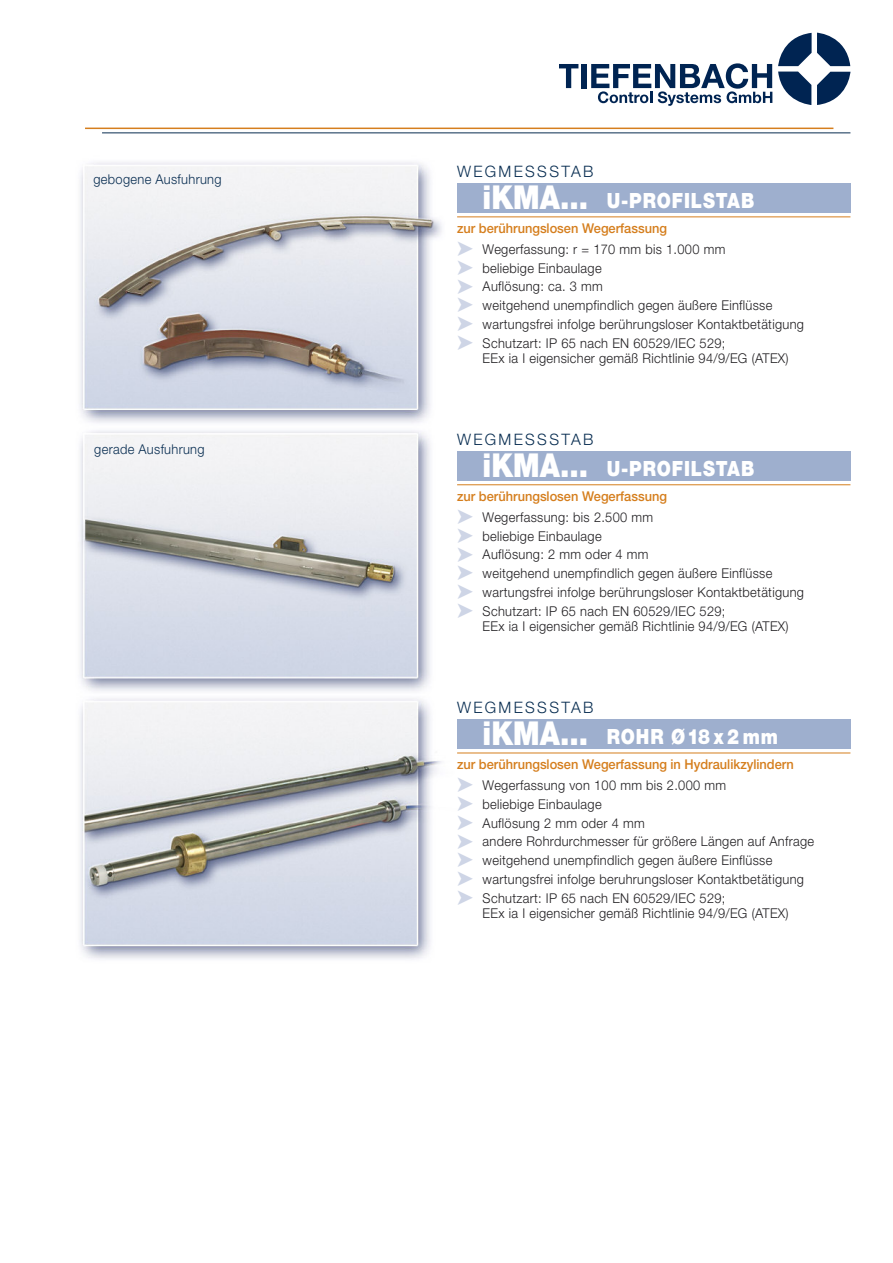
<style>
.page{position:relative;width:893px;height:1263px;background:#fff}
.page>*{position:absolute;margin:0;border:0;box-sizing:border-box;transform-origin:0 0}
.t1{font:900 21px "Helvetica Neue";letter-spacing:.05em;color:#fff;scale:.85 1}
.t2{font:300 15.75px "Helvetica Neue";letter-spacing:.15em;color:#082d51}
.t3{font:300 13.5px/18.8px "Helvetica Neue";letter-spacing:.025em;color:#201e21;scale:.95 1}
.t4{font:500 13.5px/20.9px "Helvetica Neue";color:#d57e1d;scale:.95 1}
.t5{font:300 13.5px "Helvetica Neue";letter-spacing:.025em;color:#082d51;scale:.95 1}
.s1{font-size:33px}
.s2{color:#ced5e6}
.s3{font-weight:300;color:#201e21}
</style>
<div class="page">
<img style="left:80px;top:32px;width:771px;height:927px">
<svg style="left:817px;top:72px;width:33px;height:33px"></svg>
<svg style="left:778px;top:33px;width:72px;height:33px"></svg>
<svg style="left:778px;top:72px;width:33px;height:33px"></svg>
<svg style="left:559px;top:64px;width:19px;height:24px"></svg>
<div style="left:581px;top:64px;width:5px;height:24px;background:#002452"></div>
<svg style="left:591px;top:63px;width:181px;height:43px"></svg>
<hr style="left:85px;top:128px;width:748px;height:1px;background:#d57e1d">
<hr style="left:102px;top:132px;width:748px;height:1px;background:#082d51">
<div style="left:457px;top:183px;width:393px;height:30px;background:#9eafce"></div>
<hr style="left:457px;top:216px;width:393px;height:1px;background:#d57e1d">
<div style="left:457px;top:719px;width:393px;height:30px;background:#9eafce"></div>
<hr style="left:457px;top:753px;width:393px;height:1px;background:#d57e1d">
<div style="left:457px;top:451px;width:393px;height:29px;background:#9eafce"></div>
<hr style="left:457px;top:484px;width:393px;height:1px;background:#d57e1d">
<p class="t5" style="left:94px;top:174px;width:136px">gebogene Ausfuhrung</p>
<p class="t5" style="left:94px;top:444px;width:118px">gerade Ausfuhrung</p>
<p class="t2" style="left:457px;top:166px;width:138px">WEGMESSSTAB</p>
<h1 class="t1" style="left:483px;top:193px;width:321px"><span class="s1">iKMA...</span> U-PROFILSTAB</h1>
<p class="t4" style="left:457px;top:219px;width:284px">zur berührungslosen Wegerfassung<br><span class="s2">➤</span> <span class="s3">Wegerfassung: r = 170 mm bis 1.000 mm</span></p>
<p class="t3" style="left:457px;top:260px;width:367px"><span class="s2">➤</span> beliebige Einbaulage<br><span class="s2">➤</span> Auflösung: ca. 3 mm<br><span class="s2">➤</span> weitgehend unempfindlich gegen äußere Einflüsse<br><span class="s2">➤</span> wartungsfrei infolge berührungsloser Kontaktbetätigung <span class="s2">➤</span> Schutzart: IP 65 nach EN 60529/IEC 529;</p>
<p class="t3" style="left:483px;top:350px;width:324px">EEx ia I eigensicher gemäß Richtlinie 94/9/EG (ATEX)</p>
<p class="t2" style="left:457px;top:434px;width:138px">WEGMESSSTAB</p>
<h1 class="t1" style="left:483px;top:461px;width:321px"><span class="s1">iKMA...</span> U-PROFILSTAB</h1>
<p class="t4" style="left:457px;top:487px;width:222px">zur berührungslosen Wegerfassung <span class="s2">➤</span> <span class="s3">Wegerfassung: bis 2.500 mm</span></p>
<p class="t3" style="left:457px;top:528px;width:367px"><span class="s2">➤</span> beliebige Einbaulage<br><span class="s2">➤</span> Auflösung: 2 mm oder 4 mm<br><span class="s2">➤</span> weitgehend unempfindlich gegen äußere Einflüsse<br><span class="s2">➤</span> wartungsfrei infolge berührungsloser Kontaktbetätigung <span class="s2">➤</span> Schutzart: IP 65 nach EN 60529/IEC 529;</p>
<p class="t3" style="left:483px;top:618px;width:324px">EEx ia I eigensicher gemäß Richtlinie 94/9/EG (ATEX)</p>
<p class="t2" style="left:457px;top:702px;width:138px">WEGMESSSTAB</p>
<h1 class="t1" style="left:483px;top:729px;width:349px"><span class="s1">iKMA...</span> ROHR Ø18 x 2 mm</h1>
<p class="t4" style="left:457px;top:755px;width:356px">zur berührungslosen Wegerfassung in Hydraulikzylindern <span class="s2">➤</span> <span class="s3">Wegerfassung von 100 mm bis 2.000 mm</span></p>
<p class="t3" style="left:457px;top:796px;width:377px"><span class="s2">➤</span> beliebige Einbaulage<br><span class="s2">➤</span> Auflösung 2 mm oder 4 mm<br><span class="s2">➤</span> andere Rohrdurchmesser für größere Längen auf Anfrage <span class="s2">➤</span> weitgehend unempfindlich gegen äußere Einflüsse<br><span class="s2">➤</span> wartungsfrei infolge beruhrungsloser Kontaktbetätigung <span class="s2">➤</span> Schutzart: IP 65 nach EN 60529/IEC 529;</p>
<p class="t3" style="left:483px;top:905px;width:324px">EEx ia I eigensicher gemäß Richtlinie 94/9/EG (ATEX)</p>
</div>
